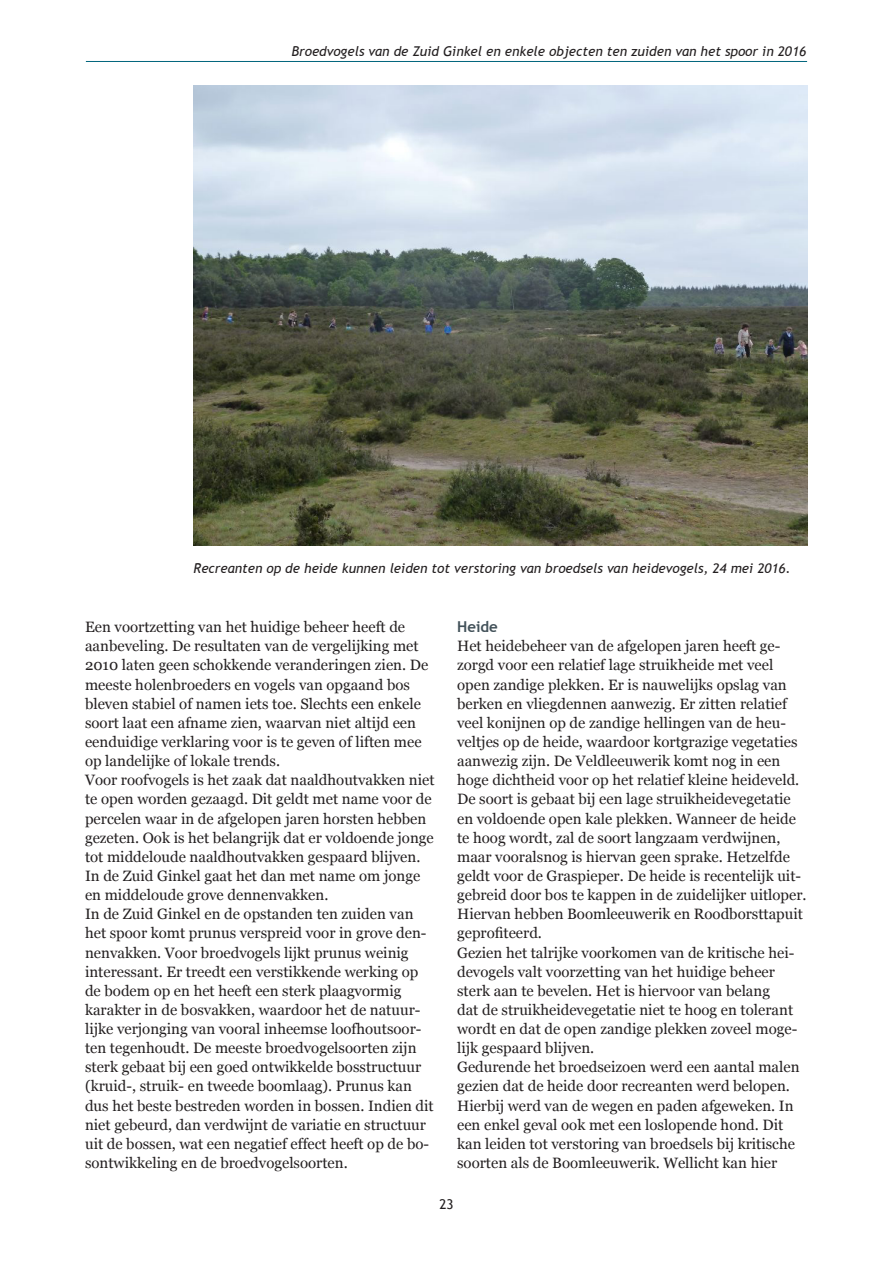
<style>
.page{position:relative;width:893px;height:1263px;background:#fff}
.page>*{position:absolute;margin:0;border:0;box-sizing:border-box;transform-origin:0 0}
.hoofdtekst{font:15px/19.2px "Georgia";color:#231f20}
.hoofdtekst-2{font:700 15px "Trebuchet MS";color:#425159}
.hoofdtekst-3{font:italic 13.5px "Trebuchet MS";color:#231f20}
.t1{font:13.5px "Trebuchet MS";color:#231f20}
</style>
<div class="page">
<hr style="left:86px;top:61px;width:721px;height:1px;background:#00657c">
<img style="left:193px;top:85px;width:615px;height:461px">
<p class="hoofdtekst-3" style="left:291px;top:44px;width:516px">Broedvogels van de Zuid Ginkel en enkele objecten ten zuiden van het spoor in 2016</p>
<p class="hoofdtekst-3" style="left:193px;top:561px;width:599px">Recreanten op de heide kunnen leiden tot verstoring van broedsels van heidevogels, 24 mei 2016.</p>
<p class="hoofdtekst" style="left:85px;top:618px;width:345px">Een voortzetting van het huidige beheer heeft de aanbeveling. De resultaten van de vergelijking met 2010 laten geen schokkende veranderingen zien. De meeste holenbroeders en vogels van opgaand bos bleven stabiel of namen iets toe. Slechts een enkele soort laat een afname zien, waarvan niet altijd een eenduidige verklaring voor is te geven of liften mee op landelijke of lokale trends.</p>
<p class="hoofdtekst" style="left:85px;top:771px;width:351px">Voor roofvogels is het zaak dat naaldhoutvakken niet te open worden gezaagd. Dit geldt met name voor de percelen waar in de afgelopen jaren horsten hebben gezeten. Ook is het belangrijk dat er voldoende jonge tot middeloude naaldhoutvakken gespaard blijven.<br>In de Zuid Ginkel gaat het dan met name om jonge en middeloude grove dennenvakken.</p>
<p class="hoofdtekst" style="left:85px;top:905px;width:350px">In de Zuid Ginkel en de opstanden ten zuiden van het spoor komt prunus verspreid voor in grove den&shy;nenvakken. Voor broedvogels lijkt prunus weinig interessant. Er treedt een verstikkende werking op de bodem op en het heeft een sterk plaagvormig karakter in de bosvakken, waardoor het de natuur&shy;lijke verjonging van vooral inheemse loofhoutsoor&shy;ten tegenhoudt. De meeste broedvogelsoorten zijn sterk gebaat bij een goed ontwikkelde bosstructuur (kruid-, struik- en tweede boomlaag). Prunus kan dus het beste bestreden worden in bossen. Indien dit niet gebeurd, dan verdwijnt de variatie en structuur uit de bossen, wat een negatief effect heeft op de bo&shy;sontwikkeling en de broedvogelsoorten.</p>
<p class="hoofdtekst-2" style="left:457px;top:617px;width:42px">Heide</p>
<p class="hoofdtekst" style="left:457px;top:637px;width:351px">Het heidebeheer van de afgelopen jaren heeft ge&shy;zorgd voor een relatief lage struikheide met veel open zandige plekken. Er is nauwelijks opslag van berken en vliegdennen aanwezig. Er zitten relatief veel konijnen op de zandige hellingen van de heu&shy;veltjes op de heide, waardoor kortgrazige vegetaties aanwezig zijn. De Veldleeuwerik komt nog in een hoge dichtheid voor op het relatief kleine heideveld.<br>De soort is gebaat bij een lage struikheidevegetatie en voldoende open kale plekken. Wanneer de heide te hoog wordt, zal de soort langzaam verdwijnen, maar vooralsnog is hiervan geen sprake. Hetzelfde geldt voor de Graspieper. De heide is recentelijk uit&shy;gebreid door bos te kappen in de zuidelijker uitloper.<br>Hiervan hebben Boomleeuwerik en Roodborsttapuit geprofiteerd.</p>
<p class="hoofdtekst" style="left:457px;top:943px;width:342px">Gezien het talrijke voorkomen van de kritische hei&shy;devogels valt voorzetting van het huidige beheer sterk aan te bevelen. Het is hiervoor van belang<br>dat de struikheidevegetatie niet te hoog en tolerant wordt en dat de open zandige plekken zoveel moge&shy;lijk gespaard blijven.</p>
<p class="hoofdtekst" style="left:457px;top:1058px;width:344px">Gedurende het broedseizoen werd een aantal malen gezien dat de heide door recreanten werd belopen.<br>Hierbij werd van de wegen en paden afgeweken. In een enkel geval ook met een loslopende hond. Dit kan leiden tot verstoring van broedsels bij kritische soorten als de Boomleeuwerik. Wellicht kan hier</p>
<p class="t1" style="left:439px;top:1196px;width:16px">23</p>
</div>
